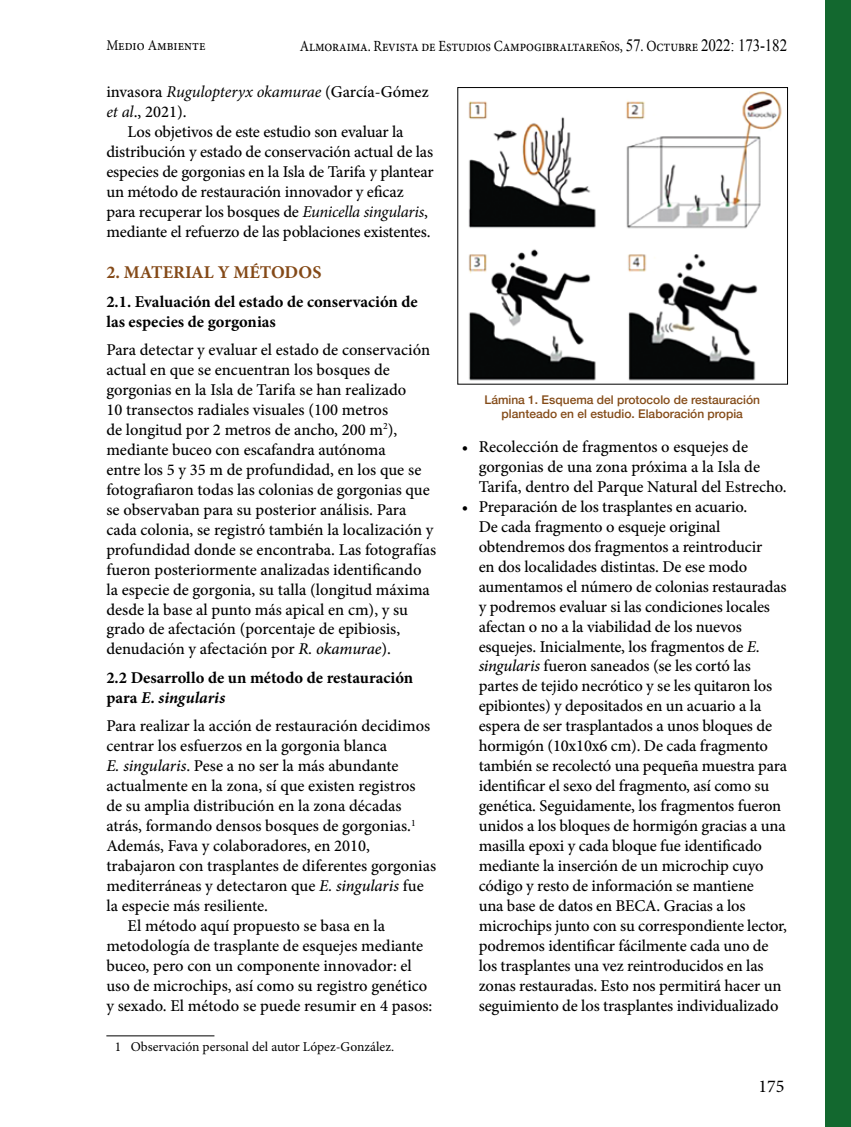
<style>
.page{position:relative;width:851px;height:1127px;background:#fff}
.page>*{position:absolute;margin:0;border:0;box-sizing:border-box;transform-origin:0 0}
.t1{font:700 18px "Minion Pro";color:#844917}
.t2{font:18px "Minion Pro";color:#000}
.t3{font:500 16.5px/20px "Minion Pro";letter-spacing:-.005em;color:#000}
.t4{font:700 16.5px/20px "Minion Pro";color:#000}
.t5{font:15.6px "Minion Pro";letter-spacing:-.01em;color:#000;scale:.87 1}
.t6{font:14.85px "Minion Pro";color:#000;scale:.91 1}
.t7{font:13.5px "Minion Pro";color:#000}
.t8{font:500 12px/14.4px "Helvetica Neue";color:#844b18;text-align:center}
.s1{font-family:"Times New Roman";font-size:17.25px}
.s2{font-weight:400;font-style:italic}
.s3{font-style:italic}
</style>
<div class="page">
<div style="left:825px;top:0;width:25px;height:1127px;background:#13682f"></div>
<hr style="left:106px;top:1035px;width:108px;height:1px;background:#000">
<img style="left:468px;top:92px;width:314px;height:289px">
<p class="t6" style="left:106px;top:36px;width:110px">Medio Ambiente</p>
<p class="t5" style="left:300px;top:35px;width:561px">Almoraima. Revista de Estudios Campogibraltareños, <span class="s1">57</span>. Octubre <span class="s1">2022: 173-182</span></p>
<p class="t3" style="left:106px;top:82px;width:324px">invasora <span class="s2">Rugulopteryx okamurae</span> (García-Gómez</p>
<p class="t3" style="left:106px;top:102px;width:82px"><span class="s2">et al</span>., 2021).</p>
<p class="t3" style="left:128px;top:122px;width:277px">Los objetivos de este estudio son evaluar la</p>
<p class="t3" style="left:106px;top:142px;width:328px">distribución y estado de conservación actual de las</p>
<p class="t3" style="left:106px;top:162px;width:329px">especies de gorgonias en la Isla de Tarifa y plantear</p>
<p class="t3" style="left:106px;top:182px;width:299px">un método de restauración innovador y eficaz</p>
<p class="t3" style="left:106px;top:202px;width:323px">para recuperar los bosques de <span class="s2">Eunicella singularis</span>,</p>
<p class="t3" style="left:106px;top:221px;width:325px">mediante el refuerzo de las poblaciones existentes.</p>
<p class="t1" style="left:106px;top:260px;width:217px">2. MATERIAL Y MÉTODOS</p>
<p class="t4" style="left:106px;top:291px;width:313px">2.1. Evaluación del estado de conservación de las especies de gorgonias</p>
<p class="t3" style="left:106px;top:340px;width:331px">Para detectar y evaluar el estado de conservación actual en que se encuentran los bosques de gorgonias en la Isla de Tarifa se han realizado<br>10 transectos radiales visuales (100 metros<br>de longitud por 2 metros de ancho, 200 m<sup>2</sup>), mediante buceo con escafandra autónoma<br>entre los 5 y 35 m de profundidad, en los que se fotografiaron todas las colonias de gorgonias que se observaban para su posterior análisis. Para cada colonia, se registró también la localización y profundidad donde se encontraba. Las fotografías fueron posteriormente analizadas identificando la especie de gorgonia, su talla (longitud máxima desde la base al punto más apical en cm), y su grado de afectación (porcentaje de epibiosis, denudación y afectación por <span class="s3">R. okamurae</span>).</p>
<p class="t4" style="left:106px;top:667px;width:308px">2.2 Desarrollo de un método de restauración para <span class="s3">E. singularis</span></p>
<p class="t3" style="left:106px;top:716px;width:325px">Para realizar la acción de restauración decidimos</p>
<p class="t3" style="left:106px;top:736px;width:282px">centrar los esfuerzos en la gorgonia blanca</p>
<p class="t3" style="left:106px;top:756px;width:294px"><span class="s3">E. singularis</span>. Pese a no ser la más abundante</p>
<p class="t3" style="left:106px;top:776px;width:311px">actualmente en la zona, sí que existen registros</p>
<p class="t3" style="left:106px;top:796px;width:296px">de su amplia distribución en la zona décadas</p>
<p class="t3" style="left:106px;top:816px;width:311px">atrás, formando densos bosques de gorgonias.<sup>1</sup></p>
<p class="t3" style="left:106px;top:836px;width:265px">Además, Fava y colaboradores, en 2010,</p>
<p class="t3" style="left:106px;top:856px;width:331px">trabajaron con trasplantes de diferentes gorgonias</p>
<p class="t3" style="left:106px;top:876px;width:319px">mediterráneas y detectaron que <span class="s3">E. singularis</span> fue</p>
<p class="t3" style="left:106px;top:895px;width:163px">la especie más resiliente.</p>
<p class="t3" style="left:128px;top:915px;width:259px">El método aquí propuesto se basa en la</p>
<p class="t3" style="left:106px;top:935px;width:318px">metodología de trasplante de esquejes mediante</p>
<p class="t3" style="left:106px;top:955px;width:307px">buceo, pero con un componente innovador: el</p>
<p class="t3" style="left:106px;top:975px;width:322px">uso de microchips, así como su registro genético</p>
<p class="t3" style="left:106px;top:995px;width:327px">y sexado. El método se puede resumir en 4 pasos:</p>
<p class="t7" style="left:115px;top:1037px;width:281px">1 Observación personal del autor López-González.</p>
<p class="t8" style="left:484px;top:392px;width:277px">Lámina 1. Esquema del protocolo de restauración planteado en el estudio. Elaboración propia</p>
<p class="t3" style="left:478px;top:437px;width:309px;text-indent:-17px">• Recolección de fragmentos o esquejes de gorgonias de una zona próxima a la Isla de<br>Tarifa, dentro del Parque Natural del Estrecho.</p>
<p class="t3" style="left:478px;top:497px;width:310px;text-indent:-17px">• Preparación de los trasplantes en acuario.<br>De cada fragmento o esqueje original obtendremos dos fragmentos a reintroducir<br>en dos localidades distintas. De ese modo aumentamos el número de colonias restauradas y podremos evaluar si las condiciones locales afectan o no a la viabilidad de los nuevos esquejes. Inicialmente, los fragmentos de <span class="s3">E. singularis</span> fueron saneados (se les cortó las partes de tejido necrótico y se les quitaron los epibiontes) y depositados en un acuario a la espera de ser trasplantados a unos bloques de hormigón (10x10x6 cm). De cada fragmento también se recolectó una pequeña muestra para identificar el sexo del fragmento, así como su genética. Seguidamente, los fragmentos fueron unidos a los bloques de hormigón gracias a una masilla epoxi y cada bloque fue identificado mediante la inserción de un microchip cuyo código y resto de información se mantiene<br>una base de datos en BECA. Gracias a los microchips junto con su correspondiente lector, podremos identificar fácilmente cada uno de los trasplantes una vez reintroducidos en las zonas restauradas. Esto nos permitirá hacer un seguimiento de los trasplantes individualizado</p>
<p class="t2" style="left:758px;top:1074px;width:27px">175</p>
</div>
